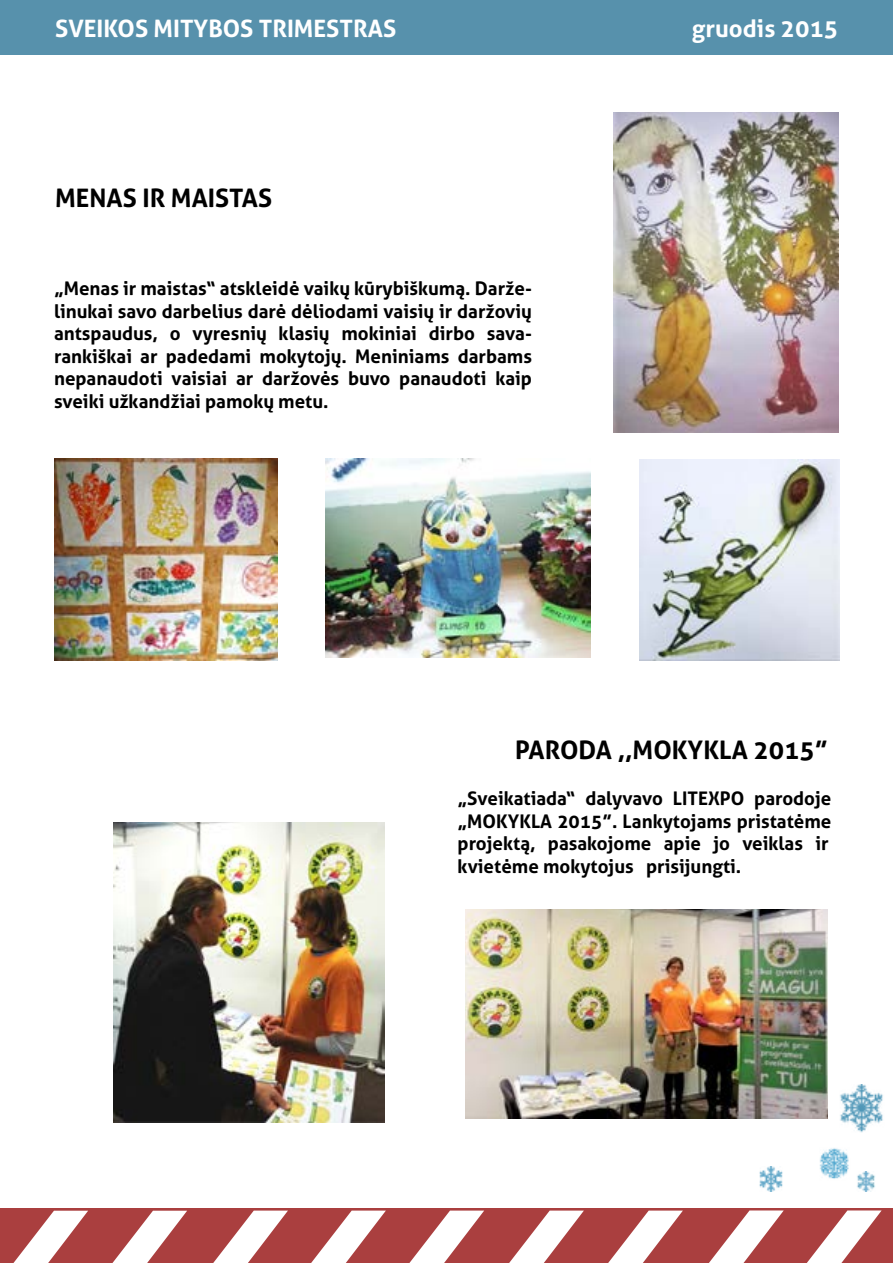
<style>
.page{position:relative;width:893px;height:1263px;background:#fff}
.page>*{position:absolute;margin:0;border:0;box-sizing:border-box;transform-origin:0 0}
.t1{font:700 25.5px "Aller";color:#000}
.t2{font:700 24px "Aller";color:#fff}
.t3{font:700 18.75px/22.5px "Aller";color:#000}
</style>
<div class="page">
<img style="left:639px;top:460px;width:201px;height:200px">
<img style="left:326px;top:458px;width:265px;height:199px">
<img style="left:613px;top:112px;width:226px;height:321px">
<img style="left:465px;top:909px;width:363px;height:210px">
<img style="left:759px;top:1166px;width:24px;height:25px">
<img style="left:840px;top:1084px;width:43px;height:48px">
<img style="left:819px;top:1148px;width:30px;height:31px">
<div style="left:0;top:0;width:893px;height:54px;background:#5791ac"></div>
<div style="left:0;top:1209px;width:893px;height:54px;background:#aa3f3f"></div>
<svg style="left:709px;top:1210px;width:75px;height:53px"></svg>
<svg style="left:608px;top:1210px;width:75px;height:53px"></svg>
<svg style="left:509px;top:1210px;width:75px;height:53px"></svg>
<svg style="left:409px;top:1210px;width:75px;height:53px"></svg>
<svg style="left:807px;top:1210px;width:75px;height:53px"></svg>
<svg style="left:213px;top:1210px;width:75px;height:53px"></svg>
<svg style="left:112px;top:1211px;width:75px;height:52px"></svg>
<svg style="left:13px;top:1211px;width:75px;height:52px"></svg>
<svg style="left:311px;top:1210px;width:75px;height:53px"></svg>
<img style="left:55px;top:458px;width:222px;height:202px">
<img style="left:114px;top:823px;width:271px;height:299px">
<img style="left:857px;top:1172px;width:18px;height:19px">
<p class="t2" style="left:55px;top:14px;width:343px">SVEIKOS MITYBOS TRIMESTRAS</p>
<p class="t2" style="left:692px;top:14px;width:148px">gruodis 2015</p>
<h1 class="t1" style="left:55px;top:182px;width:219px">MENAS IR MAISTAS</h1>
<p class="t3" style="left:54px;top:277px;width:479px;text-align:justify">„Menas ir maistas“ atskleidė vaikų kūrybiškumą. Darže&shy;linukai savo darbelius darė dėliodami vaisių ir daržovių antspaudus, o vyresnių klasių mokiniai dirbo sava&shy;rankiškai ar padedami mokytojų. Meniniams darbams nepanaudoti vaisiai ar daržovės buvo panaudoti kaip sveiki užkandžiai pamokų metu.</p>
<h1 class="t1" style="left:515px;top:735px;width:314px">PARODA ,,MOKYKLA 2015”</h1>
<p class="t3" style="left:458px;top:787px;width:375px">„Sveikatiada“ dalyvavo LITEXPO parodoje „MOKYKLA 2015”. Lankytojams pristatėme projektą, pasakojome apie jo veiklas ir kvietėme mokytojus prisijungti.</p>
</div>
